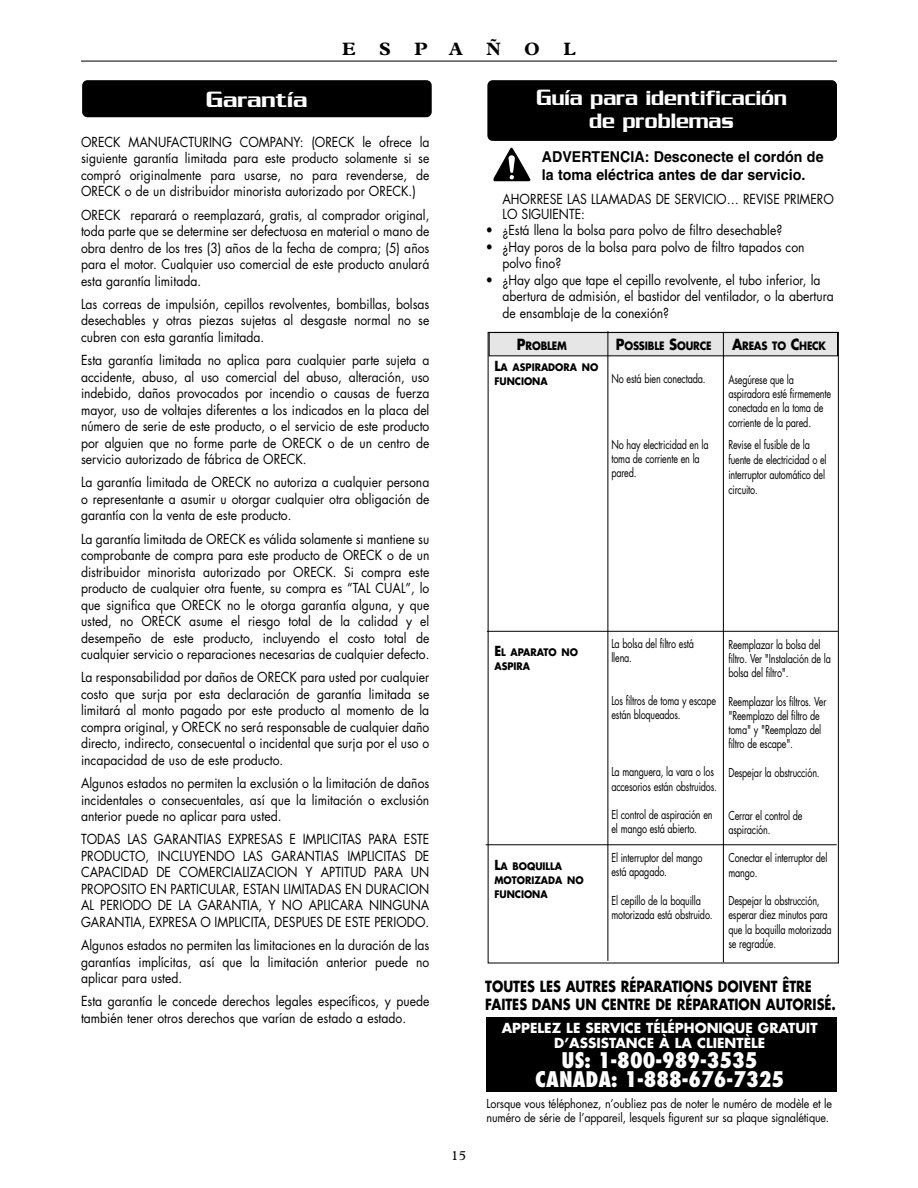
<style>
.page{position:relative;width:918px;height:1188px;background:#fff}
.page>*{position:absolute;margin:0;border:0;box-sizing:border-box;transform-origin:0 0}
.t1{font:22.5px/23.2px "Serpentine ICG";color:#fff;text-align:center;scale:.9 1}
.t2{font:22.5px "Serpentine ICG";color:#fff}
.t3{font:800 condensed 21px/19.5px "Futura";color:#fff;text-align:center}
.t4{font:700 18px "Plantin";color:#000}
.t5{font:700 15px/18px "Futura";color:#000;scale:.85 1}
.t6{font:700 15px/18px "Helvetica";color:#000;scale:.95 1}
.t7{font:13.5px/16.5px "Futura";color:#000;text-align:justify;scale:.9 1}
.t8{font:700 13.5px/15px "Futura";color:#fff;text-align:center}
.t9{font:13.5px "Plantin";color:#000}
.t10{font:12px/14.2px "Futura";letter-spacing:-.02em;color:#000;scale:.75 1}
.t11{font:12px/13.5px "Futura";letter-spacing:-.02em;color:#000;scale:.9 1}
.t12{font:700 11.25px "Futura";letter-spacing:-.02em;color:#000;scale:.88 1}
.t13{font:700 10.2px/14.2px "Futura";color:#000;scale:.92 1}
.s1{font-size:24px}
.s2{font-size:15px}
.s3{font-size:13.5px}
</style>
<div class="page">
<div style="left:487px;top:80px;width:350px;height:61px;background:#000;border-radius:5px"></div>
<div style="left:82px;top:80px;width:350px;height:37px;background:#000;border-radius:5px"></div>
<hr style="left:81px;top:61px;width:756px;height:1px;background:#000">
<div style="left:486px;top:1017px;width:351px;height:75px;background:#000"></div>
<svg style="left:493px;top:147px;width:37px;height:34px"></svg>
<div style="left:490px;top:333px;width:347px;height:22px;background:#e6e6e6"></div>
<div style="left:489px;top:332px;width:349px;height:24px;border:1px solid #000"></div>
<hr style="left:487px;top:631px;width:351px;height:1px;background:#000">
<hr style="left:608px;top:331px;width:1px;height:630px;background:#000">
<hr style="left:723px;top:332px;width:1px;height:630px;background:#000">
<hr style="left:486px;top:845px;width:351px;height:1px;background:#000">
<h1 class="t2" style="left:206px;top:87px;width:103px"><span class="s1">G</span>arantía</h1>
<h3 class="t4" style="left:342px;top:43px;width:15px">E</h3>
<h3 class="t4" style="left:379px;top:43px;width:13px">S</h3>
<h3 class="t4" style="left:414px;top:43px;width:50px">P A</h3>
<h3 class="t4" style="left:486px;top:43px;width:16px">Ñ</h3>
<h3 class="t4" style="left:524px;top:43px;width:17px">O</h3>
<h3 class="t4" style="left:563px;top:43px;width:14px">L</h3>
<h1 class="t1" style="left:536px;top:86px;width:280px"><span class="s1">G</span>uía para identificación de problemas</h1>
<p class="t7" style="left:81px;top:135px;width:389px">ORECK MANUFACTURING COMPANY: (ORECK le ofrece la siguiente garantía limitada para este producto solamente si se compró originalmente para usarse, no para revenderse, de ORECK o de un distribuidor minorista autorizado por ORECK.)</p>
<p class="t7" style="left:81px;top:208px;width:389px">ORECK reparará o reemplazará, gratis, al comprador original, toda parte que se determine ser defectuosa en material o mano de obra dentro de los tres (3) años de la fecha de compra; (5) años para el motor. Cualquier uso comercial de este producto anulará esta garantía limitada.</p>
<p class="t7" style="left:81px;top:297px;width:389px">Las correas de impulsión, cepillos revolventes, bombillas, bolsas desechables y otras piezas sujetas al desgaste normal no se cubren con esta garantía limitada.</p>
<p class="t7" style="left:81px;top:353px;width:389px">Esta garantía limitada no aplica para cualquier parte sujeta a accidente, abuso, al uso comercial del abuso, alteración, uso indebido, daños provocados por incendio o causas de fuerza mayor, uso de voltajes diferentes a los indicados en la placa del número de serie de este producto, o el servicio de este producto por alguien que no forme parte de ORECK o de un centro de servicio autorizado de fábrica de ORECK.</p>
<p class="t7" style="left:81px;top:475px;width:389px">La garantía limitada de ORECK no autoriza a cualquier persona o representante a asumir u otorgar cualquier otra obligación de garantía con la venta de este producto.</p>
<p class="t7" style="left:81px;top:532px;width:389px">La garantía limitada de ORECK es válida solamente si mantiene su comprobante de compra para este producto de ORECK o de un distribuidor minorista autorizado por ORECK. Si compra este producto de cualquier otra fuente, su compra es “TAL CUAL”, lo que significa que ORECK no le otorga garantía alguna, y que usted, no ORECK asume el riesgo total de la calidad y el desempeño de este producto, incluyendo el costo total de cualquier servicio o reparaciones necesarias de cualquier defecto.</p>
<p class="t7" style="left:81px;top:670px;width:389px">La responsabilidad por daños de ORECK para usted por cualquier costo que surja por esta declaración de garantía limitada se limitará al monto pagado por este producto al momento de la compra original, y ORECK no será responsable de cualquier daño directo, indirecto, consecuental o incidental que surja por el uso o incapacidad de uso de este producto.</p>
<p class="t7" style="left:81px;top:776px;width:389px">Algunos estados no permiten la exclusión o la limitación de daños incidentales o consecuentales, así que la limitación o exclusión anterior puede no aplicar para usted.</p>
<p class="t7" style="left:81px;top:832px;width:389px">TODAS LAS GARANTIAS EXPRESAS E IMPLICITAS PARA ESTE PRODUCTO, INCLUYENDO LAS GARANTIAS IMPLICITAS DE CAPACIDAD DE COMERCIALIZACION Y APTITUD PARA UN PROPOSITO EN PARTICULAR, ESTAN LIMITADAS EN DURACION AL PERIODO DE LA GARANTIA, Y NO APLICARA NINGUNA GARANTIA, EXPRESA O IMPLICITA, DESPUES DE ESTE PERIODO.</p>
<p class="t7" style="left:81px;top:938px;width:389px">Algunos estados no permiten las limitaciones en la duración de las garantías implícitas, así que la limitación anterior puede no aplicar para usted.</p>
<p class="t7" style="left:81px;top:994px;width:388px">Esta garantía le concede derechos legales específicos, y puede también tener otros derechos que varían de estado a estado.</p>
<p class="t6" style="left:542px;top:149px;width:298px">ADVERTENCIA: Desconecte el cordón de la toma eléctrica antes de dar servicio.</p>
<p class="t7" style="left:502px;top:193px;width:370px;line-height:15px">AHORRESE LAS LLAMADAS DE SERVICIO… REVISE PRIMERO<br>LO SIGUIENTE:</p>
<p class="t7" style="left:486px;top:223px;width:331px">• ¿Está llena la bolsa para polvo de filtro desechable?</p>
<p class="t7" style="left:502px;top:240px;width:337px;text-indent:-17px">• ¿Hay poros de la bolsa para polvo de filtro tapados con polvo fino?</p>
<p class="t7" style="left:502px;top:273px;width:370px;text-align:left;text-indent:-17px">• ¿Hay algo que tape el cepillo revolvente, el tubo inferior, la abertura de admisión, el bastidor del ventilador, o la abertura de ensamblaje de la conexión?</p>
<p class="t12" style="left:517px;top:341px;width:58px"><span class="s2">P</span>ROBLEM</p>
<p class="t12" style="left:616px;top:341px;width:110px"><span class="s2">P</span>OSSIBLE <span class="s2">S</span>OURCE</p>
<p class="t12" style="left:732px;top:341px;width:108px"><span class="s2">A</span>REAS TO <span class="s2">C</span>HECK</p>
<p class="t13" style="left:494px;top:361px;width:114px"><span class="s3">L</span>A ASPIRADORA NO<br>FUNCIONA</p>
<p class="t10" style="left:611px;top:373px;width:127px">No está bien conectada.</p>
<p class="t10" style="left:611px;top:438px;width:131px">No hay electricidad en la toma de corriente en la pared.</p>
<p class="t10" style="left:728px;top:373px;width:138px">Asegúrese que la aspiradora esté firmemente conectada en la toma de corriente de la pared.</p>
<p class="t10" style="left:728px;top:438px;width:132px;line-height:15px">Revise el fusible de la fuente de electricidad o el interruptor automático del circuito.</p>
<p class="t9" style="left:451px;top:1151px;width:16px">15</p>
<p class="t13" style="left:494px;top:646px;width:92px"><span class="s3">E</span>L APARATO NO<br>ASPIRA</p>
<p class="t13" style="left:494px;top:860px;width:99px"><span class="s3">L</span>A BOQUILLA<br>MOTORIZADA NO<br>FUNCIONA</p>
<p class="t10" style="left:611px;top:638px;width:112px">La bolsa del filtro está llena.</p>
<p class="t10" style="left:611px;top:695px;width:141px">Los filtros de toma y escape están bloqueados.</p>
<p class="t10" style="left:611px;top:766px;width:142px">La manguera, la vara o los accesorios están obstruidos.</p>
<p class="t10" style="left:611px;top:809px;width:137px">El control de aspiración en el mango está abierto.</p>
<p class="t10" style="left:611px;top:851px;width:123px">El interruptor del mango está apagado.</p>
<p class="t10" style="left:611px;top:894px;width:137px">El cepillo de la boquilla motorizada está obstruido.</p>
<p class="t10" style="left:728px;top:638px;width:138px">Reemplazar la bolsa del filtro. Ver "Instalación de la bolsa del filtro".</p>
<p class="t10" style="left:728px;top:695px;width:132px">Reemplazar los filtros. Ver "Reemplazo del filtro de toma" y "Reemplazo del filtro de escape".</p>
<p class="t10" style="left:728px;top:766px;width:123px">Despejar la obstrucción.</p>
<p class="t10" style="left:728px;top:809px;width:100px">Cerrar el control de aspiración.</p>
<p class="t10" style="left:728px;top:852px;width:134px">Conectar el interruptor del mango.</p>
<p class="t10" style="left:728px;top:895px;width:139px">Despejar la obstrucción, esperar diez minutos para que la boquilla motorizada se regradúe.</p>
<p class="t5" style="left:485px;top:979px;width:414px">TOUTES LES AUTRES RÉPARATIONS DOIVENT ÊTRE<br>FAITES DANS UN CENTRE DE RÉPARATION AUTORISÉ.</p>
<p class="t8" style="left:502px;top:1022px;width:317px">APPELEZ LE SERVICE TÉLÉPHONIQUE GRATUIT<br>D’ASSISTANCE À LA CLIENTÈLE</p>
<h2 class="t3" style="left:535px;top:1052px;width:250px">US: 1-800-989-3535<br>CANADA: 1-888-676-7325</h2>
<p class="t11" style="left:487px;top:1098px;width:386px">Lorsque vous téléphonez, n’oubliez pas de noter le numéro de modèle et le numéro de série de l’appareil, lesquels figurent sur sa plaque signalétique.</p>
</div>
